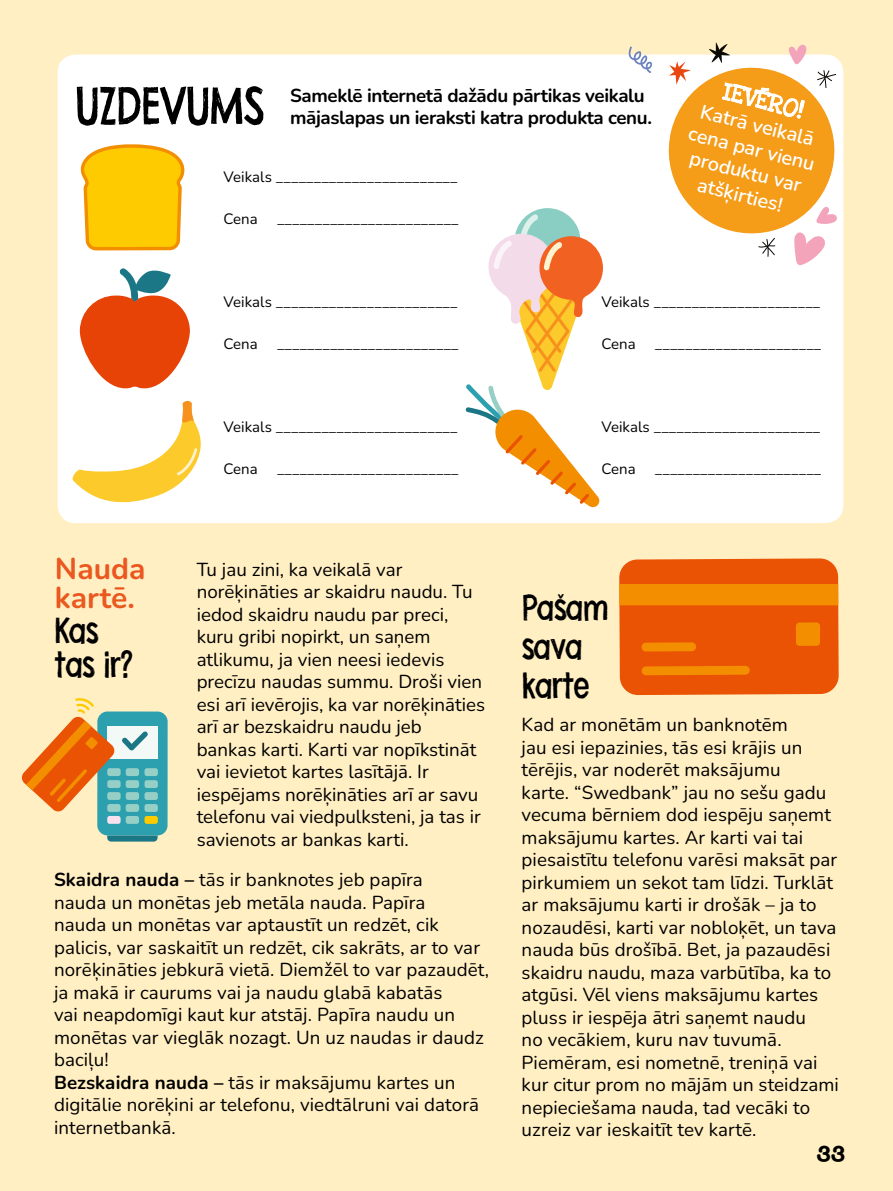
<style>
.page{position:relative;width:893px;height:1191px;background:#ffeebd}
.page>*{position:absolute;margin:0;border:0;box-sizing:border-box;transform-origin:0 0}
.t1{font:52.65px "Flea Market Finds";color:#000}
.t2{font:36px/39px "Flea Market Finds";color:#000}
.t3{font:700 30px/29.7px "Nunito";color:#ea581f}
.t4{font:25.5px "Love Ya Like A Sister";color:#fff}
.t5{font:700 24px "Mali";color:#000}
.t6{font:600 19.95px/23.9px "Nunito";color:#fff;text-align:center}
.t7{font:18.75px/22.5px "Nunito";letter-spacing:.005em;color:#000}
.t8{font:700 18.75px/22.5px "Nunito";letter-spacing:-.02em;color:#000}
.t9{font:15px "Nunito";letter-spacing:.005em;color:#000}
.s1{font-weight:700}
</style>
<div class="page">
<svg style="left:22px;top:698px;width:146px;height:143px"></svg>
<div style="left:58px;top:55px;width:785px;height:468px;background:#fff;border-radius:18px"></div>
<svg style="left:628px;top:46px;width:25px;height:27px"></svg>
<svg style="left:660px;top:42px;width:184px;height:223px"></svg>
<svg style="left:619px;top:558px;width:220px;height:137px;background:#eb5c08"></svg>
<div style="left:619px;top:584px;width:219px;height:21px;background:#f28e00"></div>
<svg style="left:81px;top:144px;width:103px;height:106px;background:#fbc918"></svg>
<svg style="left:80px;top:268px;width:110px;height:120px"></svg>
<svg style="left:72px;top:401px;width:129px;height:102px"></svg>
<div style="left:515px;top:208px;width:65px;height:66px;background:#8acdc3;border-radius:50%"></div>
<svg style="left:465px;top:214px;width:138px;height:294px"></svg>
<h1 class="t1" style="left:75px;top:72px;width:191px">UZDEVUMS</h1>
<p class="t8" style="left:290px;top:83px;width:363px">Sameklē internetā dažādu pārtikas veikalu mājaslapas un ieraksti katra produkta cenu.</p>
<p class="t9" style="left:224px;top:166px;width:236px">Veikals ________________________</p>
<p class="t9" style="left:224px;top:208px;width:36px">Cena</p>
<p class="t9" style="left:277px;top:208px;width:183px">________________________</p>
<h3 class="t4" style="left:728px;top:76px;width:83px;rotate:14deg">IEVĒRO!</h3>
<p class="t6" style="left:697px;top:97px;width:131px;rotate:14deg">Katrā veikalā cena par vienu produktu var atšķirties!</p>
<p class="t9" style="left:224px;top:291px;width:236px">Veikals ________________________</p>
<p class="t9" style="left:224px;top:333px;width:36px">Cena</p>
<p class="t9" style="left:277px;top:333px;width:183px">________________________</p>
<p class="t9" style="left:224px;top:416px;width:236px">Veikals ________________________</p>
<p class="t9" style="left:224px;top:458px;width:36px">Cena</p>
<p class="t9" style="left:277px;top:458px;width:183px">________________________</p>
<p class="t9" style="left:601px;top:291px;width:220px">Veikals ______________________</p>
<p class="t9" style="left:601px;top:333px;width:36px">Cena</p>
<p class="t9" style="left:655px;top:333px;width:168px">______________________</p>
<p class="t9" style="left:601px;top:416px;width:220px">Veikals ______________________</p>
<p class="t9" style="left:601px;top:458px;width:36px">Cena</p>
<p class="t9" style="left:655px;top:458px;width:168px">______________________</p>
<h3 class="t3" style="left:55px;top:552px;width:92px">Nauda kartē.</h3>
<h2 class="t2" style="left:55px;top:612px;width:79px;line-height:34.2px">Kas tas ir?</h2>
<p class="t7" style="left:197px;top:557px;width:290px">Tu jau zini, ka veikalā var norēķināties ar skaidru naudu. Tu iedod skaidru naudu par preci, kuru gribi nopirkt, un saņem atlikumu, ja vien neesi iedevis precīzu naudas summu. Droši vien esi arī ievērojis, ka var norēķināties arī ar bezskaidru naudu jeb bankas karti. Karti var nopīkstināt vai ievietot kartes lasītājā. Ir iespējams norēķināties arī ar savu telefonu vai viedpulksteni, ja tas ir savienots ar bankas karti.</p>
<p class="t7" style="left:54px;top:867px;width:436px"><span class="s1">Skaidra nauda –</span> tās ir banknotes jeb papīra<br>nauda un monētas jeb metāla nauda. Papīra<br>nauda un monētas var aptaustīt un redzēt, cik palicis, var saskaitīt un redzēt, cik sakrāts, ar to var norēķināties jebkurā vietā. Diemžēl to var pazaudēt, ja makā ir caurums vai ja naudu glabā kabatās<br>vai neapdomīgi kaut kur atstāj. Papīra naudu un monētas var vieglāk nozagt. Un uz naudas ir daudz baciļu!<br><span class="s1">Bezskaidra nauda –</span> tās ir maksājumu kartes un digitālie norēķini ar telefonu, viedtālruni vai datorā internetbankā.</p>
<h2 class="t2" style="left:522px;top:587px;width:88px">Pašam sava karte</h2>
<p class="t7" style="left:522px;top:713px;width:319px">Kad ar monētām un banknotēm<br>jau esi iepazinies, tās esi krājis un tērējis, var noderēt maksājumu<br>karte. “Swedbank” jau no sešu gadu vecuma bērniem dod iespēju saņemt maksājumu kartes. Ar karti vai tai piesaistītu telefonu varēsi maksāt par pirkumiem un sekot tam līdzi. Turklāt ar maksājumu karti ir drošāk – ja to nozaudēsi, karti var nobloķēt, un tava nauda būs drošībā. Bet, ja pazaudēsi skaidru naudu, maza varbūtība, ka to atgūsi. Vēl viens maksājumu kartes pluss ir iespēja ātri saņemt naudu<br>no vecākiem, kuru nav tuvumā.<br>Piemēram, esi nometnē, treniņā vai kur citur prom no mājām un steidzami nepieciešama nauda, tad vecāki to uzreiz var ieskaitīt tev kartē.</p>
<p class="t5" style="left:816px;top:1139px;width:30px">33</p>
</div>
